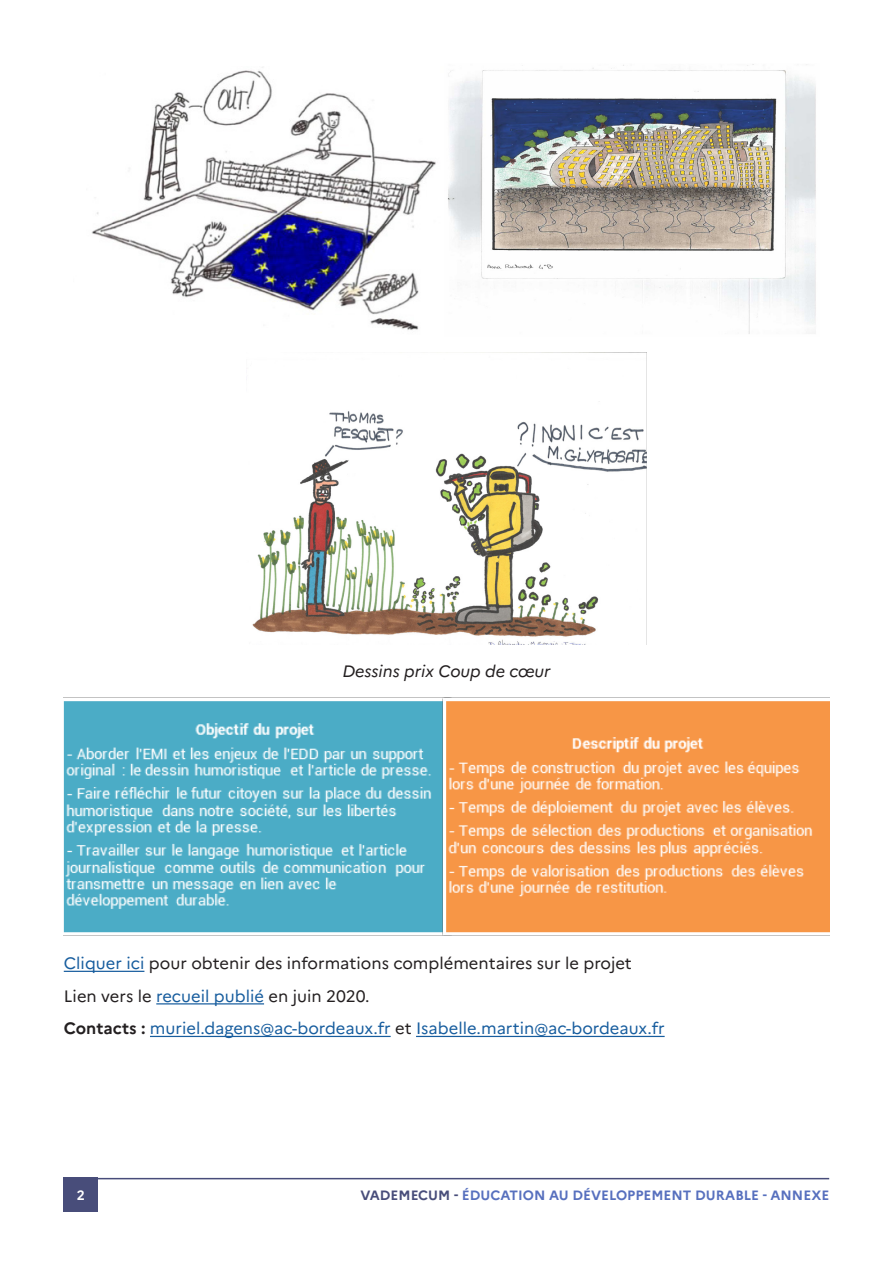
<style>
.page{position:relative;width:893px;height:1263px;background:#fff}
.page>*{position:absolute;margin:0;border:0;box-sizing:border-box;transform-origin:0 0}
.t1{font:16.5px "Marianne";color:#231f20}
.t2{font:16.5px "Marianne";color:#175d9e}
.t3{font:italic 16.5px "Marianne";color:#231f20}
.t4{font:700 13.5px "Marianne";color:#5770be}
.t5{font:700 13.5px "Marianne";color:#fff}
.s1{color:#175d9e}
.s2{font-weight:700;color:#231f20}
.s3{color:#231f20}
.s4{color:#484d7a}
</style>
<div class="page">
<hr style="left:64px;top:1178px;width:765px;height:1px;background:#484d7a">
<div style="left:64px;top:1178px;width:34px;height:34px;background:#484d7a"></div>
<hr style="left:64px;top:971px;width:80px;height:1px;background:#175d9e">
<hr style="left:156px;top:1003px;width:108px;height:1px;background:#175d9e">
<hr style="left:150px;top:1036px;width:241px;height:1px;background:#175d9e">
<hr style="left:416px;top:1036px;width:249px;height:1px;background:#175d9e">
<img style="left:91px;top:67px;width:345px;height:263px">
<img style="left:447px;top:64px;width:369px;height:270px">
<img style="left:252px;top:353px;width:395px;height:292px">
<img style="left:64px;top:697px;width:378px;height:239px">
<img style="left:442px;top:697px;width:387px;height:239px">
<p class="t3" style="left:342px;top:661px;width:210px">Dessins prix Coup de cœur</p>
<p class="t1" style="left:64px;top:953px;width:570px"><span class="s1">Cliquer ici</span> pour obtenir des informations complémentaires sur le projet</p>
<p class="t1" style="left:64px;top:986px;width:307px">Lien vers le <span class="s1">recueil publié</span> en juin 2020.</p>
<p class="t2" style="left:64px;top:1018px;width:602px"><span class="s2">Contacts :</span> muriel.dagens@ac-bordeaux.fr <span class="s3">et</span> Isabelle.martin@ac-bordeaux.fr</p>
<p class="t5" style="left:77px;top:1187px;width:10px">2</p>
<p class="t4" style="left:361px;top:1187px;width:470px"><span class="s4">VADEMECUM -</span> ÉDUCATION AU DÉVELOPPEMENT DURABLE - ANNEXE</p>
</div>
